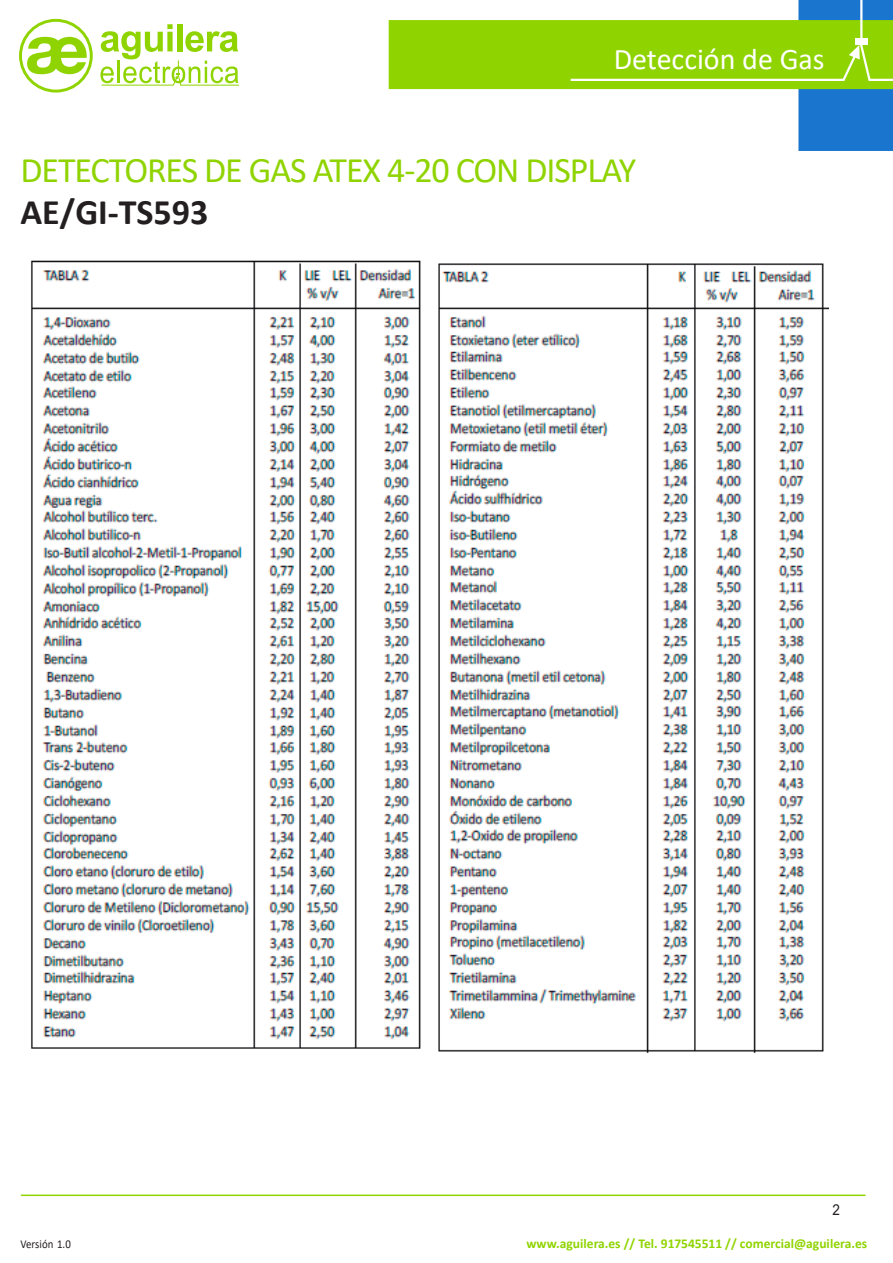
<style>
.page{position:relative;width:893px;height:1263px;background:#fff}
.page>*{position:absolute;margin:0;border:0;box-sizing:border-box;transform-origin:0 0}
.t1{font:36px "Calibri";letter-spacing:-.03em;color:#8fd400}
.t2{font:700 36px "Calibri";color:#231f20}
.t3{font:30px "Calibri";color:#fff}
.t4{font:15px "Arial";color:#231f20;scale:.9 1}
.t5{font:700 13.5px "Calibri";color:#8fd400}
.t6{font:12px "Calibri";letter-spacing:.005em;color:#231f20;scale:.9 1}
</style>
<div class="page">
<svg style="left:27px;top:37px;width:60px;height:38px"></svg>
<div style="left:19px;top:19px;width:74px;height:74px;border:3px solid #8fd400;border-radius:50%"></div>
<svg style="left:100px;top:24px;width:140px;height:62px"></svg>
<svg style="left:389px;top:0;width:504px;height:151px"></svg>
<hr style="left:21px;top:1194px;width:844px;height:2px;background:#8fd400">
<img style="left:31px;top:260px;width:797px;height:793px">
<h2 class="t3" style="left:614px;top:39px;width:212px">Detección de Gas</h2>
<h1 class="t1" style="left:21px;top:145px;width:617px">DETECTORES DE GAS ATEX 4-20 CON DISPLAY</h1>
<h1 class="t2" style="left:21px;top:186px;width:189px">AE/GI-TS593</h1>
<p class="t4" style="left:832px;top:1199px;width:10px">2</p>
<p class="t6" style="left:21px;top:1235px;width:57px">Versión 1.0</p>
<p class="t5" style="left:526px;top:1233px;width:342px">www.aguilera.es // Tel. 917545511 // comercial@aguilera.es</p>
</div>
